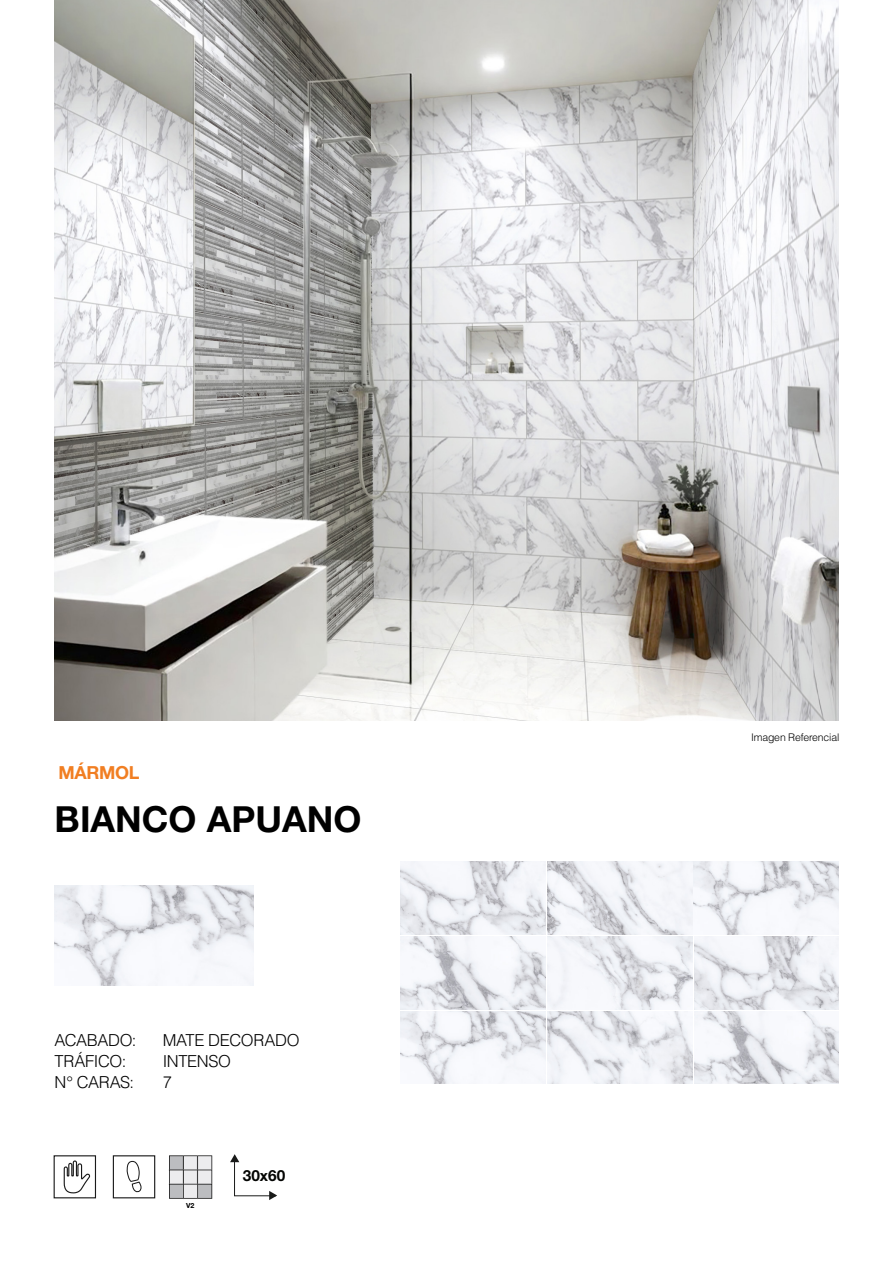
<style>
.page{position:relative;width:893px;height:1263px;background:#fff}
.page>*{position:absolute;margin:0;border:0;box-sizing:border-box;transform-origin:0 0}
.t1{font:700 36px "Helvetica Neue LT Std";color:#000}
.t2{font:700 18px "Helvetica Neue LT Std";letter-spacing:-.02em;color:#f17e22}
.t3{font:300 16.5px "Helvetica LT Std";letter-spacing:-.02em;color:#000}
.t4{font:700 15.45px "Helvetica Neue LT Std";color:#040503}
.t5{font:300 10.5px "Helvetica LT Std";letter-spacing:-.015em;color:#000}
.t6{font:700 7.05px "Helvetica Neue LT Std";color:#000}
</style>
<div class="page">
<img style="left:54px;top:0;width:785px;height:721px">
<img style="left:55px;top:886px;width:198px;height:100px">
<img style="left:694px;top:937px;width:145px;height:72px">
<img style="left:547px;top:937px;width:145px;height:72px">
<svg style="left:169px;top:1155px;width:43px;height:44px;background:#c1c1c3"></svg>
<svg style="left:230px;top:1154px;width:47px;height:46px"></svg>
<svg style="left:53px;top:1155px;width:103px;height:44px"></svg>
<img style="left:547px;top:1011px;width:145px;height:73px">
<img style="left:547px;top:861px;width:145px;height:74px">
<img style="left:400px;top:937px;width:145px;height:146px">
<img style="left:400px;top:861px;width:145px;height:74px">
<img style="left:694px;top:861px;width:145px;height:74px">
<img style="left:694px;top:1011px;width:145px;height:73px">
<p class="t2" style="left:59px;top:761px;width:82px">MÁRMOL</p>
<p class="t1" style="left:55px;top:797px;width:308px">BIANCO APUANO</p>
<p class="t3" style="left:55px;top:1030px;width:83px">ACABADO:</p>
<p class="t3" style="left:163px;top:1030px;width:138px">MATE DECORADO</p>
<p class="t3" style="left:55px;top:1051px;width:73px">TRÁFICO:</p>
<p class="t3" style="left:163px;top:1051px;width:70px">INTENSO</p>
<p class="t3" style="left:55px;top:1072px;width:81px">N° CARAS:</p>
<p class="t3" style="left:163px;top:1072px;width:11px">7</p>
<p class="t6" style="left:186px;top:1201px;width:10px">V2</p>
<p class="t4" style="left:243px;top:1166px;width:44px">30x60</p>
<p class="t5" style="left:751px;top:731px;width:90px">Imagen Referencial</p>
</div>
